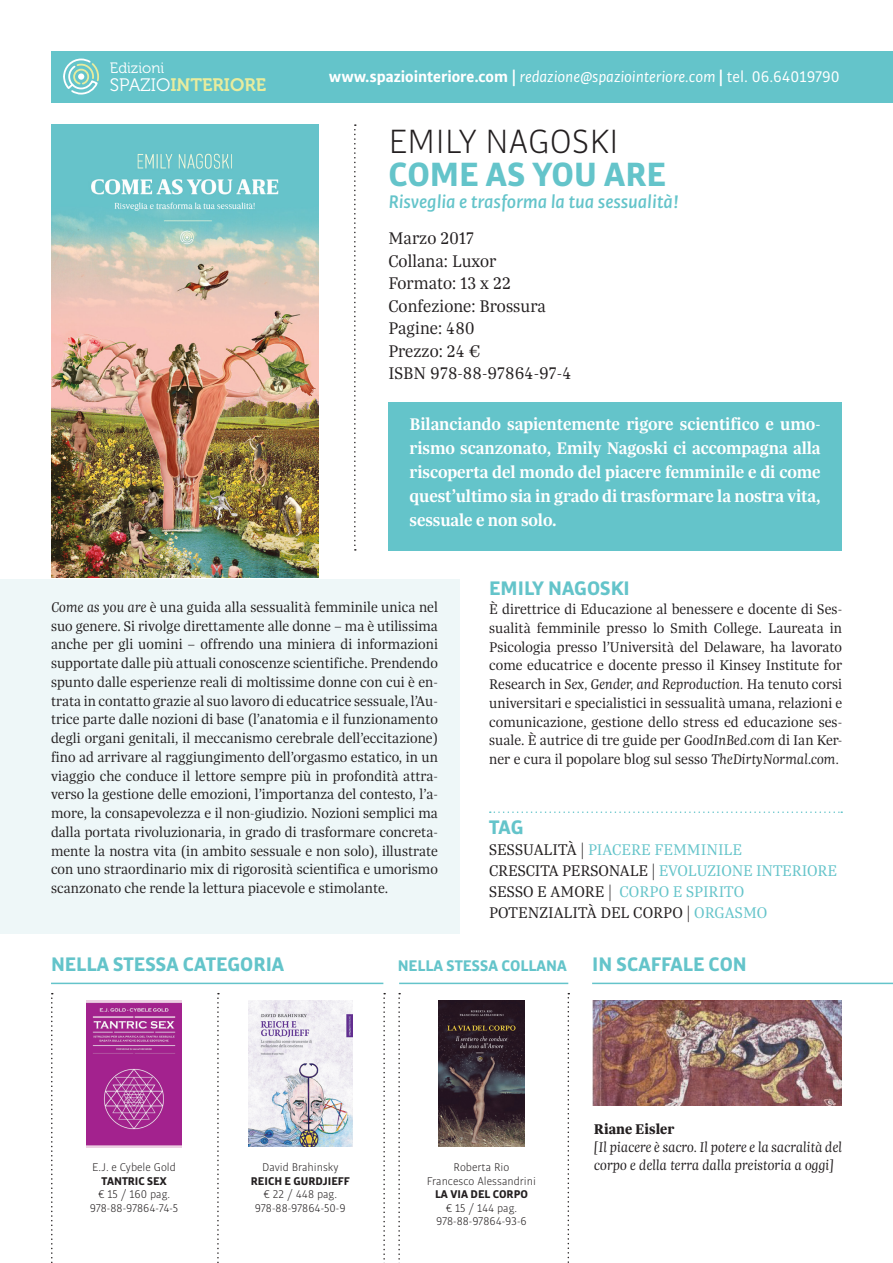
<style>
.page{position:relative;width:893px;height:1263px;background:#fff}
.page>*{position:absolute;margin:0;border:0;box-sizing:border-box;transform-origin:0 0}
.Normale{font:300 36px "Bulo";color:#231f20}
.Normale-2{font:700 36px "Bulo";color:#64c4ca}
.Normale-3{font:700 21px "Bulo";color:#64c4ca}
.Normale-4{font:italic 500 19.5px "Bulo";color:#64c4ca}
.Normale-5{font:600 18px/24px "Trola";letter-spacing:-.01em;color:#fff;text-align:justify}
.Normale-6{font:300 18px "Trola";color:#231f20}
.t1{font:18px "Museo 700";color:#e8ec9e}
.Normale-7{font:300 16.5px/21px "Trola";color:#64c4ca}
.Normale-8{font:italic 16.5px "Bulo";color:#fff}
.Normale-9{font:300 16.5px "Trola";color:#231f20}
.Normale-10{font:700 16.5px "Bulo";color:#64c4ca}
.Normale-11{font:300 15px/18.8px "Trola";color:#231f20;text-align:justify}
.Normale-12{font:italic 300 15px/18px "Trola";color:#231f20}
.Normale-13{font:800 15px "Trola";color:#231f20}
.t2{font:15px "Museo 300";color:#fff}
.Normale-14{font:300 12px "Bulo";color:#231f20}
.Normale-15{font:700 12px "Bulo";color:#231f20}
.s1{font-family:"Museo 300";color:#fff}
.s2{font-weight:700;font-style:normal}
.s3{font-style:normal}
.s4{font-style:italic}
.s5{color:#231f20}
.s6{color:#64c4ca}
</style>
<div class="page">
<div style="left:388px;top:402px;width:454px;height:149px;background:#64c4ca"></div>
<div style="left:51px;top:51px;width:842px;height:51px;background:#64c4ca"></div>
<svg style="left:490px;top:811px;width:352px;height:2px"></svg>
<img style="left:86px;top:1000px;width:96px;height:147px">
<img style="left:248px;top:1000px;width:104px;height:146px">
<img style="left:438px;top:1000px;width:87px;height:146px">
<svg style="left:217px;top:993px;width:2px;height:270px"></svg>
<svg style="left:354px;top:124px;width:2px;height:427px"></svg>
<svg style="left:51px;top:993px;width:2px;height:270px"></svg>
<svg style="left:383px;top:993px;width:2px;height:270px"></svg>
<svg style="left:398px;top:993px;width:2px;height:270px"></svg>
<svg style="left:568px;top:993px;width:1px;height:270px"></svg>
<svg style="left:63px;top:58px;width:36px;height:37px"></svg>
<img style="left:51px;top:124px;width:267px;height:454px">
<img style="left:592px;top:1000px;width:250px;height:106px">
<hr style="left:51px;top:983px;width:332px;height:1px;background:#64c4ca">
<hr style="left:399px;top:983px;width:169px;height:1px;background:#64c4ca">
<hr style="left:592px;top:983px;width:301px;height:1px;background:#64c4ca">
<div style="left:0;top:579px;width:459px;height:354px;background:#eef7f8"></div>
<p class="t2" style="left:110px;top:60px;width:56px">Edizioni</p>
<p class="t1" style="left:110px;top:75px;width:158px"><span class="s1">SPAZIO</span>INTERIORE</p>
<p class="Normale-8" style="left:329px;top:66px;width:512px"><span class="s2">www.spaziointeriore.com |</span> redazione@spaziointeriore.com <span class="s2">|</span> <span class="s3">tel. 06.64019790</span></p>
<p class="Normale" style="left:388px;top:119px;width:232px">EMILY NAGOSKI</p>
<p class="Normale-2" style="left:388px;top:151px;width:279px">COME AS YOU ARE</p>
<p class="Normale-4" style="left:388px;top:190px;width:292px">Risveglia e trasforma la tua sessualità!</p>
<p class="Normale-6" style="left:388px;top:227px;width:87px">Marzo 2017</p>
<p class="Normale-6" style="left:388px;top:249px;width:110px">Collana: Luxor</p>
<p class="Normale-6" style="left:388px;top:272px;width:124px">Formato: 13 x 22</p>
<p class="Normale-6" style="left:388px;top:294px;width:159px">Confezione: Brossura</p>
<p class="Normale-6" style="left:388px;top:317px;width:88px">Pagine: 480</p>
<p class="Normale-6" style="left:388px;top:339px;width:94px">Prezzo: 24 €</p>
<p class="Normale-6" style="left:388px;top:362px;width:185px">ISBN 978-88-97864-97-4</p>
<p class="Normale-5" style="left:410px;top:412px;width:413px">Bilanciando sapientemente rigore scientifico e umo&shy;rismo scanzonato, Emily Nagoski ci accompagna alla riscoperta del mondo del piacere femminile e di come quest’ultimo sia in grado di trasformare la nostra vita, sessuale e non solo.</p>
<p class="Normale-11" style="left:51px;top:597px;width:388px"><span class="s4">Come as you are</span> è una guida alla sessualità femminile unica nel suo genere. Si rivolge direttamente alle donne – ma è utilissima anche per gli uomini – offrendo una miniera di informazioni supportate dalle più attuali conoscenze scientifiche. Prendendo spunto dalle esperienze reali di moltissime donne con cui è en&shy;trata in contatto grazie al suo lavoro di educatrice sessuale, l’Au&shy;trice parte dalle nozioni di base (l’anatomia e il funzionamento degli organi genitali, il meccanismo cerebrale dell’eccitazione) fino ad arrivare al raggiungimento dell’orgasmo estatico, in un viaggio che conduce il lettore sempre più in profondità attra&shy;verso la gestione delle emozioni, l’importanza del contesto, l’a&shy;more, la consapevolezza e il non-giudizio. Nozioni semplici ma dalla portata rivoluzionaria, in grado di trasformare concreta&shy;mente la nostra vita (in ambito sessuale e non solo), illustrate con uno straordinario mix di rigorosità scientifica e umorismo scanzonato che rende la lettura piacevole e stimolante.</p>
<p class="Normale-3" style="left:489px;top:575px;width:142px">EMILY NAGOSKI</p>
<p class="Normale-11" style="left:489px;top:599px;width:354px">È direttrice di Educazione al benessere e docente di Ses&shy;sualità femminile presso lo Smith College. Laureata in Psicologia presso l’Università del Delaware, ha lavorato come educatrice e docente presso il Kinsey Institute for Research in <span class="s4">Sex, Gender, and Reproduction.</span> Ha tenuto corsi universitari e specialistici in sessualità umana, relazioni e comunicazione, gestione dello stress ed educazione ses&shy;suale. È autrice di tre guide per <span class="s4">GoodInBed.com</span> di Ian Ker&shy;ner e cura il popolare blog sul sesso <span class="s4">TheDirtyNormal.com.</span></p>
<p class="Normale-3" style="left:489px;top:814px;width:36px">TAG</p>
<p class="Normale-7" style="left:489px;top:839px;width:255px"><span class="s5">SESSUALITÀ |</span> PIACERE FEMMINILE</p>
<p class="Normale-7" style="left:489px;top:860px;width:349px"><span class="s5">CRESCITA PERSONALE |</span> EVOLUZIONE INTERIORE<br><span class="s5">SESSO E AMORE |</span> CORPO E SPIRITO</p>
<p class="Normale-9" style="left:489px;top:902px;width:280px">POTENZIALITÀ DEL CORPO | <span class="s6">ORGASMO</span></p>
<p class="Normale-3" style="left:51px;top:951px;width:235px">NELLA STESSA CATEGORIA</p>
<p class="Normale-10" style="left:398px;top:955px;width:171px">NELLA STESSA COLLANA</p>
<p class="Normale-3" style="left:592px;top:951px;width:156px">IN SCAFFALE CON</p>
<p class="Normale-14" style="left:92px;top:1160px;width:85px">E.J. e Cybele Gold</p>
<p class="Normale-15" style="left:102px;top:1173px;width:67px">TANTRIC SEX</p>
<p class="Normale-14" style="left:98px;top:1187px;width:74px">€ 15 / 160 pag.</p>
<p class="Normale-14" style="left:90px;top:1201px;width:90px">978-88-97864-74-5</p>
<p class="Normale-14" style="left:262px;top:1160px;width:78px">David Brahinsky</p>
<p class="Normale-15" style="left:251px;top:1173px;width:100px">REICH E GURDJIEFF</p>
<p class="Normale-14" style="left:263px;top:1187px;width:75px">€ 22 / 448 pag.</p>
<p class="Normale-14" style="left:255px;top:1201px;width:92px">978-88-97864-50-9</p>
<p class="Normale-14" style="left:454px;top:1160px;width:57px">Roberta Rio</p>
<p class="Normale-14" style="left:427px;top:1174px;width:111px">Francesco Alessandrini</p>
<p class="Normale-15" style="left:435px;top:1187px;width:94px">LA VIA DEL CORPO</p>
<p class="Normale-14" style="left:446px;top:1201px;width:73px">€ 15 / 144 pag.</p>
<p class="Normale-14" style="left:436px;top:1214px;width:92px">978-88-97864-93-6</p>
<p class="Normale-13" style="left:594px;top:1119px;width:82px">Riane Eisler</p>
<p class="Normale-12" style="left:594px;top:1138px;width:249px">[Il piacere è sacro. Il potere e la sacralità del corpo e della terra dalla preistoria a oggi]</p>
</div>
